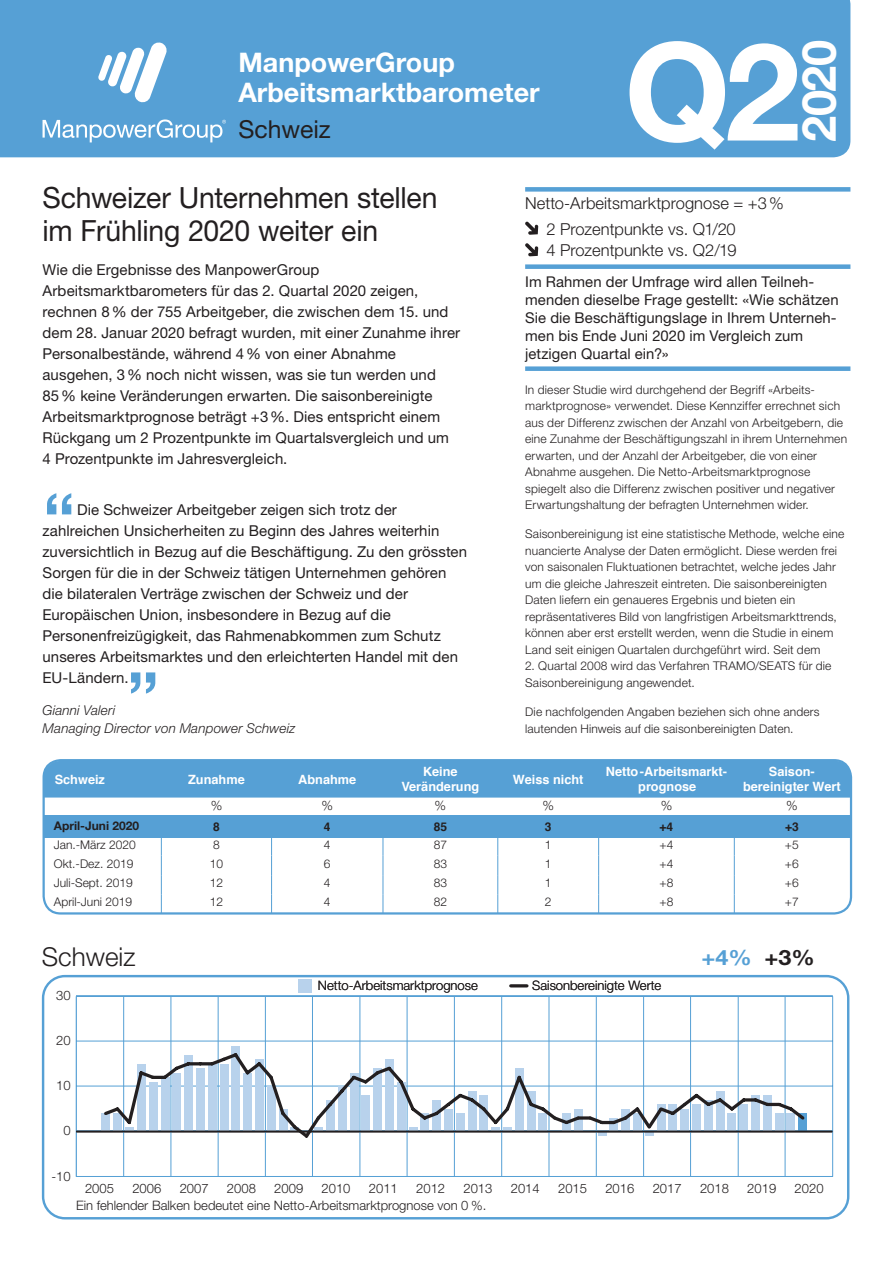
<style>
.page{position:relative;width:893px;height:1263px;background:#fff}
.page>*{position:absolute;margin:0;border:0;box-sizing:border-box;transform-origin:0 0}
.t1{font:700 136.05px "Helvetica Neue LT Std";color:#fff}
.t2{font:500 75px "Helvetica Neue LT Std";color:#56a0d5}
.t3{font:700 47.1px "Helvetica Neue LT Std";color:#fff}
.t4{font:29.25px/33px "Helvetica Neue LT Std";letter-spacing:-.005em;color:#231f20}
.t5{font:700 27px/30px "Helvetica Neue LT Std";color:#fff}
.t6{font:300 26.1px "Helvetica Neue LT Std";color:#231f20}
.t7{font:24.75px "Helvetica Neue LT Std";color:#231f20}
.t8{font:700 21.15px "Helvetica Neue LT Std";color:#56a0d5;scale:1.1 1}
.t9{font:300 16.5px/25.8px "Helvetica Neue LT Std";color:#231f20}
.t10{font:15px/21px "Helvetica Neue LT Std";letter-spacing:.005em;color:#231f20}
.t11{font:14.85px/17.9px "Helvetica Neue LT Std";letter-spacing:.005em;color:#231f20}
.t12{font:italic 300 13.5px/18px "Helvetica Neue LT Std";letter-spacing:.01em;color:#231f20}
.t13{font:300 13.05px "Helvetica Neue LT Std";color:#231f20}
.t14{font:700 12.75px/14.7px "Helvetica";color:#fff;text-align:center}
.t15{font:300 12px/16.5px "Helvetica Neue LT Std";letter-spacing:.015em;color:#231f20}
.t16{font:700 12px "Helvetica Neue LT Std";color:#231f20}
.t17{font:700 12px "Helvetica";color:#231f20}
.s1{color:#231f20}
</style>
<div class="page">
<svg style="left:42px;top:975px;width:807px;height:244px"></svg>
<hr style="left:76px;top:1131px;width:756px;height:1px;background:#231f20">
<svg style="left:101px;top:1050px;width:706px;height:90px"></svg>
<svg style="left:525px;top:222px;width:13px;height:13px"></svg>
<svg style="left:525px;top:243px;width:13px;height:13px"></svg>
<div style="left:525px;top:264px;width:325px;height:5px;background:#56a0d5"></div>
<div style="left:525px;top:187px;width:325px;height:5px;background:#56a0d5"></div>
<div style="left:525px;top:366px;width:325px;height:5px;background:#56a0d5"></div>
<div style="left:0;top:0;width:850px;height:157px;background:#56a0d5"></div>
<svg style="left:98px;top:43px;width:70px;height:60px"></svg>
<svg style="left:43px;top:119px;width:183px;height:23px"></svg>
<div style="left:44px;top:815px;width:806px;height:22px;background:#56a0d5"></div>
<div style="left:43px;top:759px;width:809px;height:155px;border:2px solid #56a0d5;border-radius:17px"></div>
<div style="left:44px;top:761px;width:807px;height:37px;background:#56a0d5"></div>
<svg style="left:271px;top:837px;width:1px;height:76px"></svg>
<svg style="left:383px;top:837px;width:1px;height:76px"></svg>
<svg style="left:497px;top:837px;width:1px;height:76px"></svg>
<svg style="left:598px;top:837px;width:1px;height:76px"></svg>
<svg style="left:734px;top:837px;width:1px;height:76px"></svg>
<svg style="left:161px;top:837px;width:1px;height:76px"></svg>
<h3 class="t5" style="left:238px;top:47px;width:303px">ManpowerGroup<br>Arbeitsmarktbarometer</h3>
<h3 class="t7" style="left:238px;top:114px;width:94px">Schweiz</h3>
<h1 class="t1" style="left:624px;top:8px;width:178px">Q2</h1>
<h3 class="t3" style="left:790px;top:142px;width:104px;rotate:-90deg">2020</h3>
<h3 class="t4" style="left:43px;top:181px;width:397px">Schweizer Unternehmen stellen im Frühling 2020 weiter ein</h3>
<p class="t10" style="left:43px;top:259px;width:419px">Wie die Ergebnisse des ManpowerGroup Arbeitsmarktbarometers für das 2. Quartal 2020 zeigen, rechnen 8% der 755 Arbeitgeber, die zwischen dem 15. und dem 28. Januar 2020 befragt wurden, mit einer Zunahme ihrer Personalbestände, während 4% von einer Abnahme ausgehen, 3% noch nicht wissen, was sie tun werden und 85% keine Veränderungen erwarten. Die saisonbereinigte Arbeitsmarktprognose beträgt +3%. Dies entspricht einem Rückgang um 2 Prozentpunkte im Quartalsvergleich und um 4 Prozentpunkte im Jahresvergleich.</p>
<h2 class="t2" style="left:43px;top:475px;width:35px">“</h2>
<p class="t10" style="left:43px;top:498px;width:426px;text-indent:35px">Die Schweizer Arbeitgeber zeigen sich trotz der zahlreichen Unsicherheiten zu Beginn des Jahres weiterhin zuversichtlich in Bezug auf die Beschäftigung. Zu den grössten Sorgen für die in der Schweiz tätigen Unternehmen gehören die bilateralen Verträge zwischen der Schweiz und der Europäischen Union, insbesondere in Bezug auf die Personenfreizügigkeit, das Rahmenabkommen zum Schutz unseres Arbeitsmarktes und den erleichterten Handel mit den EU-Ländern.</p>
<h2 class="t2" style="left:127px;top:611px;width:35px">„</h2>
<p class="t12" style="left:43px;top:701px;width:254px">Gianni Valeri<br>Managing Director von Manpower Schweiz</p>
<h3 class="t9" style="left:546px;top:190px;width:239px;text-indent:-21px">Netto-Arbeitsmarktprognose = +3%<br>2 Prozentpunkte vs. Q1/20</h3>
<h3 class="t9" style="left:546px;top:237px;width:192px">4 Prozentpunkte vs. Q2/19</h3>
<p class="t11" style="left:525px;top:273px;width:315px">Im Rahmen der Umfrage wird allen Teilneh&shy;menden dieselbe Frage gestellt: «Wie schätzen Sie die Beschäftigungslage in Ihrem Unterneh&shy;men bis Ende Juni 2020 im Vergleich zum jetzigen Quartal ein?»</p>
<p class="t15" style="left:525px;top:381px;width:324px">In dieser Studie wird durchgehend der Begriff «Arbeits&shy;marktprognose» verwendet. Diese Kennziffer errechnet sich aus der Differenz zwischen der Anzahl von Arbeitgebern, die eine Zunahme der Beschäftigungszahl in ihrem Unternehmen erwarten, und der Anzahl der Arbeitgeber, die von einer Abnahme ausgehen. Die Netto-Arbeitsmarktprognose spiegelt also die Differenz zwischen positiver und negativer Erwartungshaltung der befragten Unternehmen wider.</p>
<p class="t15" style="left:525px;top:526px;width:321px">Saisonbereinigung ist eine statistische Methode, welche eine nuancierte Analyse der Daten ermöglicht. Diese werden frei von saisonalen Fluktuationen betrachtet, welche jedes Jahr um die gleiche Jahreszeit eintreten. Die saisonbereinigten Daten liefern ein genaueres Ergebnis und bieten ein repräsentativeres Bild von langfristigen Arbeitsmarkttrends, können aber erst erstellt werden, wenn die Studie in einem Land seit einigen Quartalen durchgeführt wird. Seit dem</p>
<p class="t15" style="left:525px;top:658px;width:308px">2. Quartal 2008 wird das Verfahren TRAMO/SEATS für die<br>Saisonbereinigung angewendet.</p>
<p class="t15" style="left:525px;top:703px;width:296px">Die nachfolgenden Angaben beziehen sich ohne anders lautenden Hinweis auf die saisonbereinigten Daten.</p>
<p class="t14" style="left:55px;top:772px;width:52px">Schweiz</p>
<p class="t14" style="left:188px;top:772px;width:58px">Zunahme</p>
<p class="t14" style="left:298px;top:772px;width:60px">Abnahme</p>
<p class="t14" style="left:401px;top:765px;width:79px">Keine<br>Veränderung</p>
<p class="t14" style="left:513px;top:772px;width:72px">Weiss nicht</p>
<p class="t14" style="left:606px;top:765px;width:123px">Netto-Arbeitsmarkt&shy;prognose</p>
<p class="t14" style="left:743px;top:765px;width:99px">Saison&shy;bereinigter Wert</p>
<p class="t13" style="left:211px;top:797px;width:13px">%</p>
<p class="t13" style="left:321px;top:797px;width:13px">%</p>
<p class="t13" style="left:435px;top:797px;width:13px">%</p>
<p class="t13" style="left:542px;top:797px;width:13px">%</p>
<p class="t13" style="left:661px;top:797px;width:13px">%</p>
<p class="t13" style="left:786px;top:797px;width:13px">%</p>
<p class="t16" style="left:54px;top:819px;width:87px">April-Juni 2020</p>
<p class="t17" style="left:213px;top:817px;width:8px">8</p>
<p class="t17" style="left:324px;top:817px;width:8px">4</p>
<p class="t17" style="left:434px;top:817px;width:15px">85</p>
<p class="t17" style="left:545px;top:817px;width:8px">3</p>
<p class="t17" style="left:660px;top:817px;width:15px">+4</p>
<p class="t17" style="left:785px;top:817px;width:15px">+3</p>
<p class="t15" style="left:54px;top:836px;width:84px">Jan.-März 2020</p>
<p class="t15" style="left:213px;top:836px;width:8px">8</p>
<p class="t15" style="left:324px;top:836px;width:8px">4</p>
<p class="t15" style="left:434px;top:836px;width:15px">87</p>
<p class="t15" style="left:545px;top:836px;width:8px">1</p>
<p class="t15" style="left:660px;top:836px;width:15px">+4</p>
<p class="t15" style="left:785px;top:836px;width:15px">+5</p>
<p class="t15" style="left:54px;top:855px;width:81px">Okt.-Dez. 2019</p>
<p class="t15" style="left:210px;top:855px;width:15px">10</p>
<p class="t15" style="left:324px;top:855px;width:8px">6</p>
<p class="t15" style="left:434px;top:855px;width:15px">83</p>
<p class="t15" style="left:545px;top:855px;width:8px">1</p>
<p class="t15" style="left:660px;top:855px;width:15px">+4</p>
<p class="t15" style="left:785px;top:855px;width:15px">+6</p>
<p class="t15" style="left:54px;top:875px;width:80px">Juli-Sept. 2019</p>
<p class="t15" style="left:210px;top:875px;width:15px">12</p>
<p class="t15" style="left:324px;top:875px;width:8px">4</p>
<p class="t15" style="left:434px;top:875px;width:15px">83</p>
<p class="t15" style="left:545px;top:875px;width:8px">1</p>
<p class="t15" style="left:660px;top:875px;width:15px">+8</p>
<p class="t15" style="left:785px;top:875px;width:15px">+6</p>
<p class="t15" style="left:54px;top:893px;width:80px">April-Juni 2019</p>
<p class="t15" style="left:210px;top:893px;width:15px">12</p>
<p class="t15" style="left:324px;top:893px;width:8px">4</p>
<p class="t15" style="left:434px;top:893px;width:15px">82</p>
<p class="t15" style="left:545px;top:893px;width:8px">2</p>
<p class="t15" style="left:660px;top:893px;width:15px">+8</p>
<p class="t15" style="left:785px;top:893px;width:15px">+7</p>
<h3 class="t6" style="left:42px;top:941px;width:95px">Schweiz</h3>
<p class="t13" style="left:56px;top:987px;width:16px">30</p>
<p class="t13" style="left:56px;top:1032px;width:16px">20</p>
<p class="t13" style="left:56px;top:1078px;width:16px">10</p>
<p class="t13" style="left:64px;top:1123px;width:9px">0</p>
<p class="t13" style="left:51px;top:1168px;width:21px">-10</p>
<p class="t13" style="left:318px;top:978px;width:161px">Netto-Arbeitsmarktprognose</p>
<p class="t13" style="left:532px;top:977px;width:131px">Saisonbereinigte Werte</p>
<h3 class="t8" style="left:701px;top:944px;width:105px">+4% <span class="s1">+3%</span></h3>
<p class="t13" style="left:85px;top:1180px;width:30px">2005</p>
<p class="t13" style="left:132px;top:1180px;width:30px">2006</p>
<p class="t13" style="left:180px;top:1180px;width:30px">2007</p>
<p class="t13" style="left:227px;top:1180px;width:30px">2008</p>
<p class="t13" style="left:274px;top:1180px;width:30px">2009</p>
<p class="t13" style="left:322px;top:1180px;width:30px">2010</p>
<p class="t13" style="left:369px;top:1180px;width:30px">2011</p>
<p class="t13" style="left:416px;top:1180px;width:30px">2012</p>
<p class="t13" style="left:463px;top:1180px;width:30px">2013</p>
<p class="t13" style="left:511px;top:1180px;width:30px">2014</p>
<p class="t13" style="left:558px;top:1180px;width:30px">2015</p>
<p class="t13" style="left:605px;top:1180px;width:30px">2016</p>
<p class="t13" style="left:653px;top:1180px;width:30px">2017</p>
<p class="t13" style="left:700px;top:1180px;width:30px">2018</p>
<p class="t13" style="left:747px;top:1180px;width:30px">2019</p>
<p class="t13" style="left:795px;top:1180px;width:30px">2020</p>
<p class="t13" style="left:76px;top:1198px;width:412px">Ein fehlender Balken bedeutet eine Netto-Arbeitsmarktprognose von 0 %.</p>
</div>
